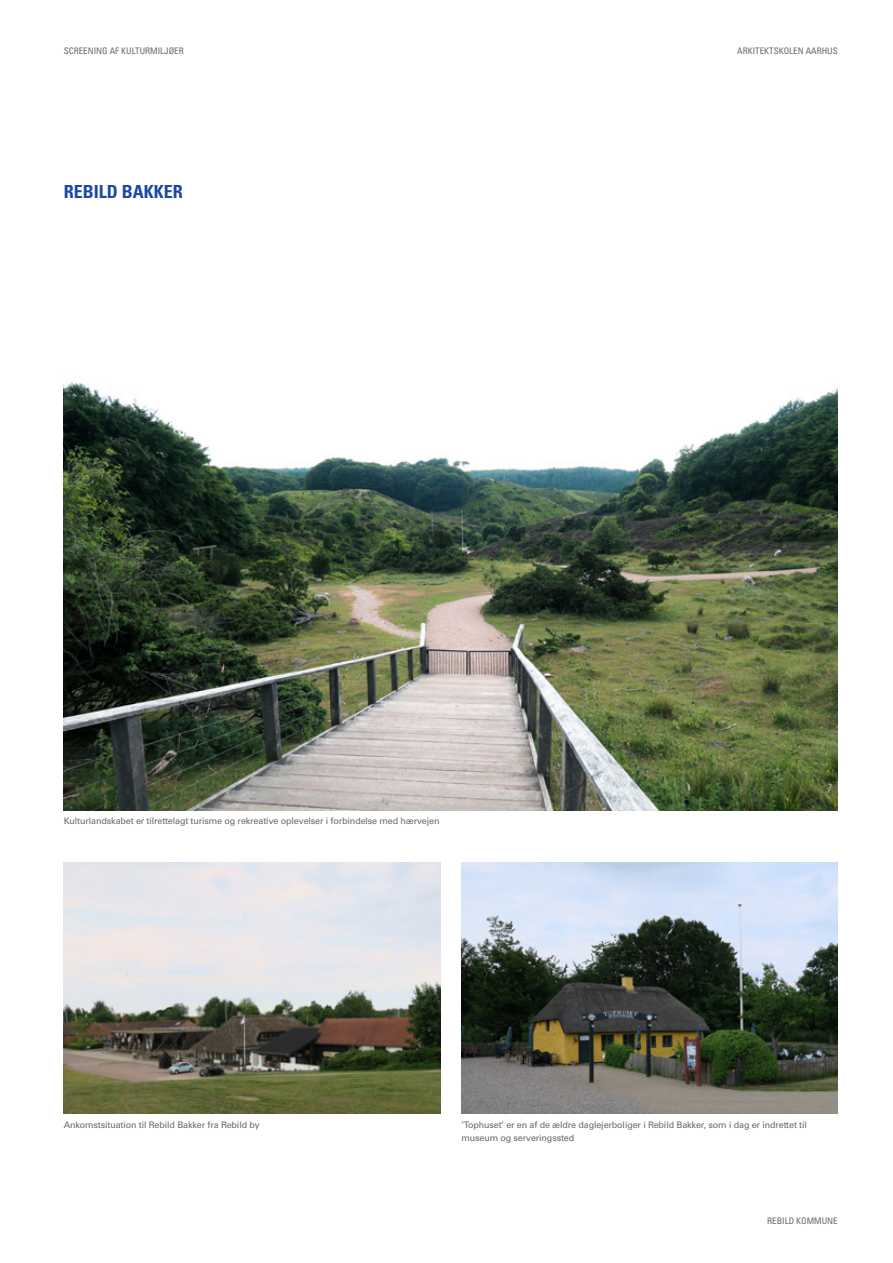
<style>
.page{position:relative;width:893px;height:1263px;background:#fff}
.page>*{position:absolute;margin:0;border:0;box-sizing:border-box;transform-origin:0 0}
.t1{font:700 condensed 18px "Univers LT Std";color:#1b47a9}
.t2{font:9px/13.5px "Univers LT Std";letter-spacing:-.015em;color:#67686c}
.t3{font:condensed 9px "Univers LT Std";color:#67686c}
</style>
<div class="page">
<img style="left:64px;top:862px;width:376px;height:251px">
<img style="left:461px;top:862px;width:377px;height:251px">
<img style="left:64px;top:382px;width:774px;height:428px">
<p class="t3" style="left:64px;top:45px;width:121px">SCREENING AF KULTURMILJØER</p>
<h1 class="t1" style="left:64px;top:181px;width:121px">REBILD BAKKER</h1>
<p class="t2" style="left:64px;top:814px;width:377px">Kulturlandskabet er tilrettelagt turisme og rekreative oplevelser i forbindelse med hærvejen</p>
<p class="t3" style="left:737px;top:45px;width:102px">ARKITEKTSKOLEN AARHUS</p>
<p class="t2" style="left:64px;top:1117px;width:198px">Ankomstsituation til Rebild Bakker fra Rebild by</p>
<p class="t2" style="left:461px;top:1117px;width:347px">’Tophuset’ er en af de ældre daglejerboliger i Rebild Bakker, som i dag er indrettet til museum og serveringssted</p>
<p class="t3" style="left:767px;top:1215px;width:72px">REBILD KOMMUNE</p>
</div>
